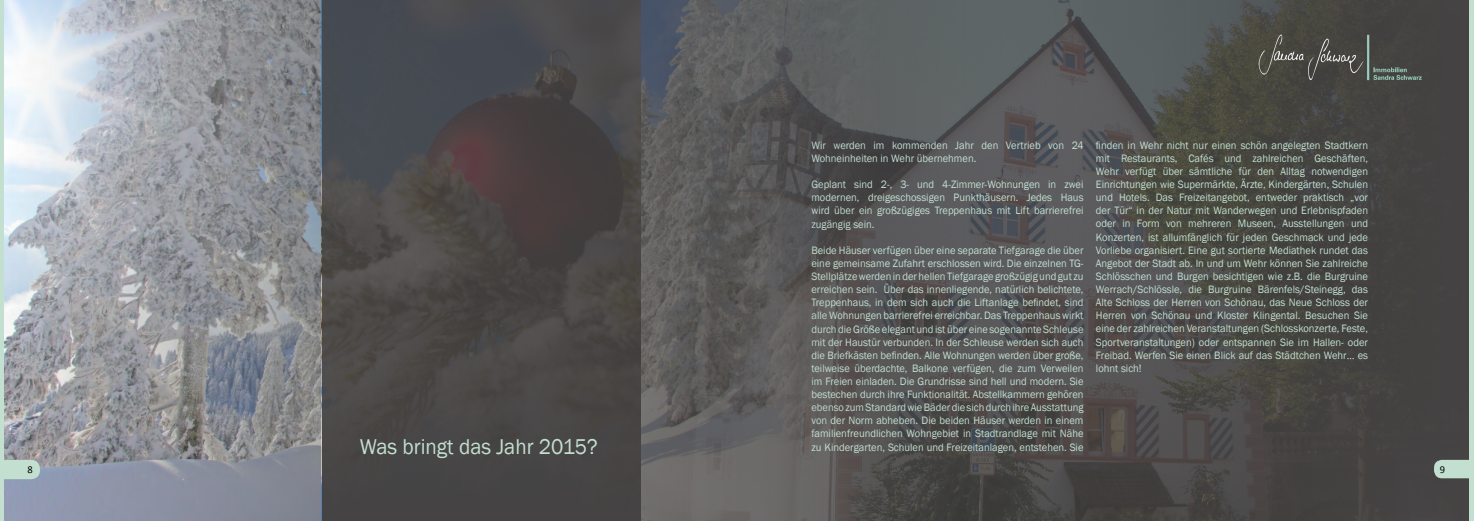
<style>
.page{position:relative;width:1474px;height:521px;background:#fff}
.page>*{position:absolute;margin:0;border:0;box-sizing:border-box;transform-origin:0 0}
.t1{font:22.05px "Franklin Gothic";color:#c2dfd0;scale:.95 1}
.t2{font:11.03px/13.1px "Franklin Gothic";color:#c2dfd0;text-align:justify;scale:.95 1}
.t3{font:10.5px "Calibri";color:#000}
</style>
<div class="page">
<svg style="left:1468px;top:0;width:5px;height:521px;background:#a9bfb3"></svg>
<svg style="left:0;top:0;width:5px;height:521px;background:#c4ddd3"></svg>
<img style="left:883px;top:0;width:585px;height:521px">
<svg style="left:1433px;top:460px;width:40px;height:18px"></svg>
<img style="left:5px;top:0;width:878px;height:521px">
<svg style="left:322px;top:0;width:318px;height:292px;background:#494749"></svg>
<div style="left:322px;top:292px;width:318px;height:229px;background:#454343"></div>
<svg style="left:0;top:460px;width:40px;height:19px"></svg>
<img style="left:1253px;top:32px;width:171px;height:54px">
<p class="t3" style="left:28px;top:463px;width:7px">8</p>
<h1 class="t1" style="left:360px;top:433px;width:252px">Was bringt das Jahr 2015?</h1>
<p class="t2" style="left:811px;top:139px;width:288px">Wir werden im kommenden Jahr den Vertrieb von 24<br>Wohneinheiten in Wehr übernehmen.</p>
<p class="t2" style="left:811px;top:178px;width:288px">Geplant sind 2-, 3- und 4-Zimmer-Wohnungen in zwei modernen, dreigeschossigen Punkthäusern. Jedes Haus wird über ein großzügiges Treppenhaus mit Lift barrierefrei zugängig sein.</p>
<p class="t2" style="left:811px;top:244px;width:288px">Beide Häuser verfügen über eine separate Tiefgarage die über eine gemeinsame Zufahrt erschlossen wird. Die einzelnen TG-Stellplätze werden in der hellen Tiefgarage großzügig und gut zu erreichen sein. Über das innenliegende, natürlich belichtete, Treppenhaus, in dem sich auch die Liftanlage befindet, sind alle Wohnungen barrierefrei erreichbar. Das Treppenhaus wirkt durch die Größe elegant und ist über eine sogenannte Schleuse mit der Haustür verbunden. In der Schleuse werden sich auch die Briefkästen befinden. Alle Wohnungen werden über große, teilweise überdachte, Balkone verfügen, die zum Verweilen im Freien einladen. Die Grundrisse sind hell und modern. Sie bestechen durch ihre Funktionalität. Abstellkammern gehören ebenso zum Standard wie Bäder die sich durch ihre Ausstattung von der Norm abheben. Die beiden Häuser werden in einem familienfreundlichen Wohngebiet in Stadtrandlage mit Nähe zu Kindergarten, Schulen und Freizeitanlagen, entstehen. Sie</p>
<p class="t2" style="left:1095px;top:139px;width:288px">finden in Wehr nicht nur einen schön angelegten Stadtkern mit Restaurants, Cafés und zahlreichen Geschäften, Wehr verfügt über sämtliche für den Alltag notwendigen Einrichtungen wie Supermärkte, Ärzte, Kindergärten, Schulen und Hotels. Das Freizeitangebot, entweder praktisch „vor der Tür“ in der Natur mit Wanderwegen und Erlebnispfaden oder in Form von mehreren Museen, Ausstellungen und Konzerten, ist allumfänglich für jeden Geschmack und jede Vorliebe organisiert. Eine gut sortierte Mediathek rundet das Angebot der Stadt ab. In und um Wehr können Sie zahlreiche Schlösschen und Burgen besichtigen wie z.B. die Burgruine Werrach/Schlössle, die Burgruine Bärenfels/Steinegg, das Alte Schloss der Herren von Schönau, das Neue Schloss der Herren von Schönau und Kloster Klingental. Besuchen Sie eine der zahlreichen Veranstaltungen (Schlosskonzerte, Feste, Sportveranstaltungen) oder entspannen Sie im Hallen- oder Freibad. Werfen Sie einen Blick auf das Städtchen Wehr… es lohnt sich!</p>
<p class="t3" style="left:1439px;top:463px;width:7px">9</p>
</div>
